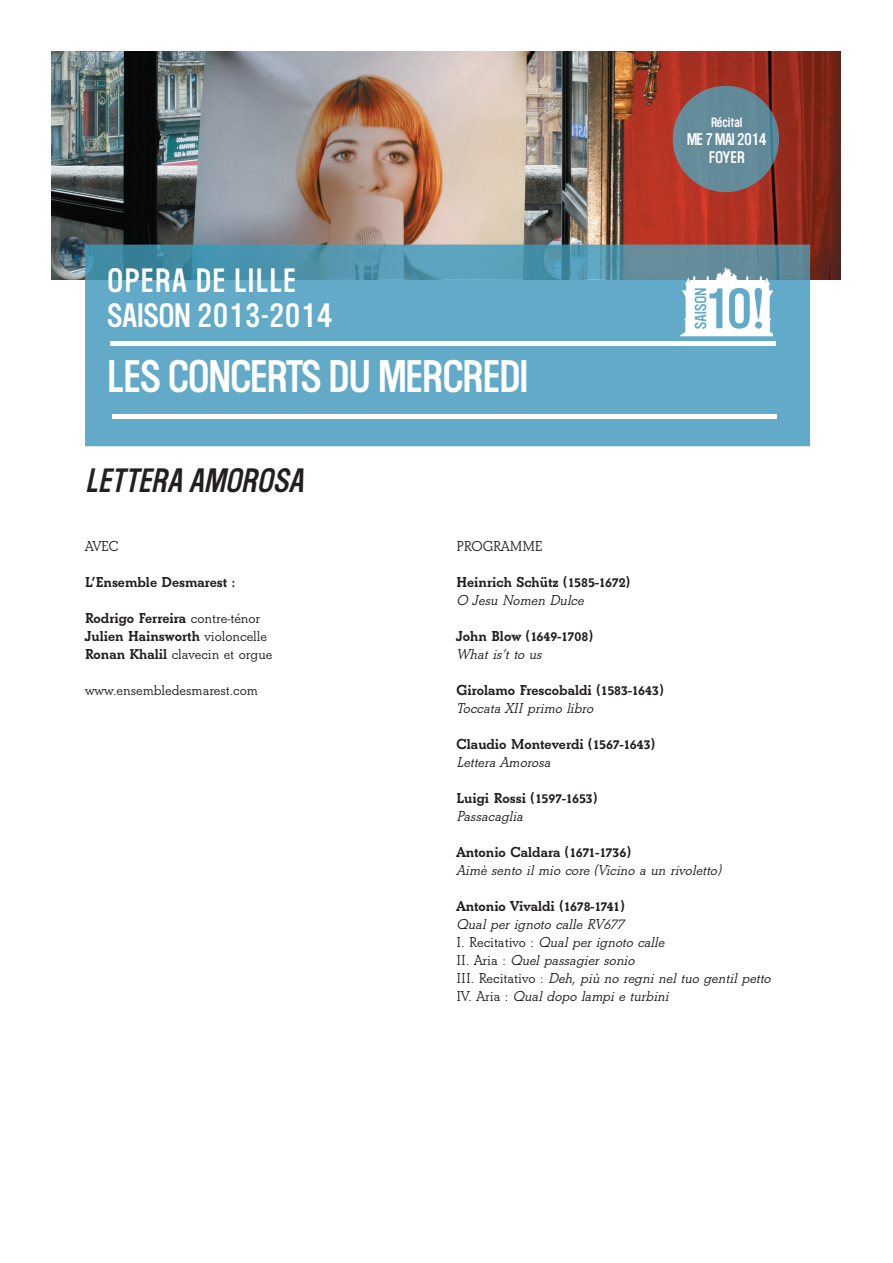
<style>
.page{position:relative;width:893px;height:1263px;background:#fff}
.page>*{position:absolute;margin:0;border:0;box-sizing:border-box;transform-origin:0 0}
.t1{font:40.5px "Washington";letter-spacing:-.025em;color:#fff}
.t2{font:30px/34.5px "Washington";letter-spacing:-.01em;color:#fff}
.t3{font:italic 30px "Washington";color:#231f20}
.t4{font:700 15px/18px "Beton T";color:#231f20}
.t5{font:italic 600 15px/18px "Beton T";color:#231f20}
.t6{font:600 15px "Beton T";color:#231f20}
.t7{font:15px/18px "Washington";letter-spacing:-.05em;color:#fff;text-align:center}
.t8{font:12px "Washington";color:#fff}
.s1{font-weight:600}
.s2{font-style:normal}
</style>
<div class="page">
<img style="left:51px;top:51px;width:789px;height:228px">
<div style="left:85px;top:279px;width:725px;height:167px;background:#62aac8"></div>
<img style="left:85px;top:245px;width:725px;height:34px">
<img style="left:679px;top:262px;width:94px;height:76px">
<hr style="left:111px;top:341px;width:665px;height:4px;background:#fff">
<img style="left:673px;top:86px;width:106px;height:106px">
<hr style="left:112px;top:414px;width:664px;height:4px;background:#fff">
<h2 class="t2" style="left:107px;top:265px;width:227px">OPERA DE LILLE<br>SAISON 2013-2014</h2>
<h1 class="t1" style="left:107px;top:355px;width:423px">LES CONCERTS DU MERCREDI</h1>
<h2 class="t3" style="left:85px;top:464px;width:225px">LETTERA AMOROSA</h2>
<p class="t8" style="left:711px;top:116px;width:33px">Récital</p>
<p class="t7" style="left:687px;top:131px;width:82px">ME 7 MAI 2014<br>FOYER</p>
<p class="t6" style="left:85px;top:537px;width:35px">AVEC</p>
<p class="t4" style="left:85px;top:573px;width:152px">L’Ensemble Desmarest :</p>
<p class="t4" style="left:85px;top:609px;width:189px">Rodrigo Ferreira <span class="s1">contre-ténor<br></span>Julien Hainsworth <span class="s1">violoncelle<br></span>Ronan Khalil <span class="s1">clavecin et orgue</span></p>
<p class="t6" style="left:85px;top:681px;width:174px">www.ensembledesmarest.com</p>
<p class="t6" style="left:457px;top:537px;width:88px">PROGRAMME</p>
<p class="t4" style="left:457px;top:573px;width:175px">Heinrich Schütz (1585-1672)</p>
<p class="t5" style="left:457px;top:591px;width:131px">O Jesu Nomen Dulce</p>
<p class="t4" style="left:457px;top:627px;width:138px">John Blow (1649-1708)</p>
<p class="t5" style="left:457px;top:645px;width:89px">What is’t to us</p>
<p class="t4" style="left:457px;top:681px;width:209px">Girolamo Frescobaldi (1583-1643)</p>
<p class="t5" style="left:457px;top:699px;width:140px">Toccata XII primo libro</p>
<p class="t4" style="left:457px;top:735px;width:200px">Claudio Monteverdi (1567-1643)</p>
<p class="t5" style="left:457px;top:753px;width:98px">Lettera Amorosa</p>
<p class="t4" style="left:457px;top:789px;width:142px">Luigi Rossi (1597-1653)</p>
<p class="t5" style="left:457px;top:807px;width:70px">Passacaglia</p>
<p class="t4" style="left:457px;top:843px;width:176px">Antonio Caldara (1671-1736)</p>
<p class="t5" style="left:457px;top:861px;width:268px">Aimè sento il mio core (Vicino a un rivoletto)</p>
<p class="t4" style="left:457px;top:897px;width:170px">Antonio Vivaldi (1678-1741)</p>
<p class="t5" style="left:457px;top:915px;width:318px">Qual per ignoto calle RV677<br><span class="s2">I. Recitativo :</span> Qual per ignoto calle<br><span class="s2">II. Aria :</span> Quel passagier sonio<br><span class="s2">III. Recitativo :</span> Deh, più no regni nel tuo gentil petto <span class="s2">IV. Aria :</span> Qual dopo lampi e turbini</p>
</div>
